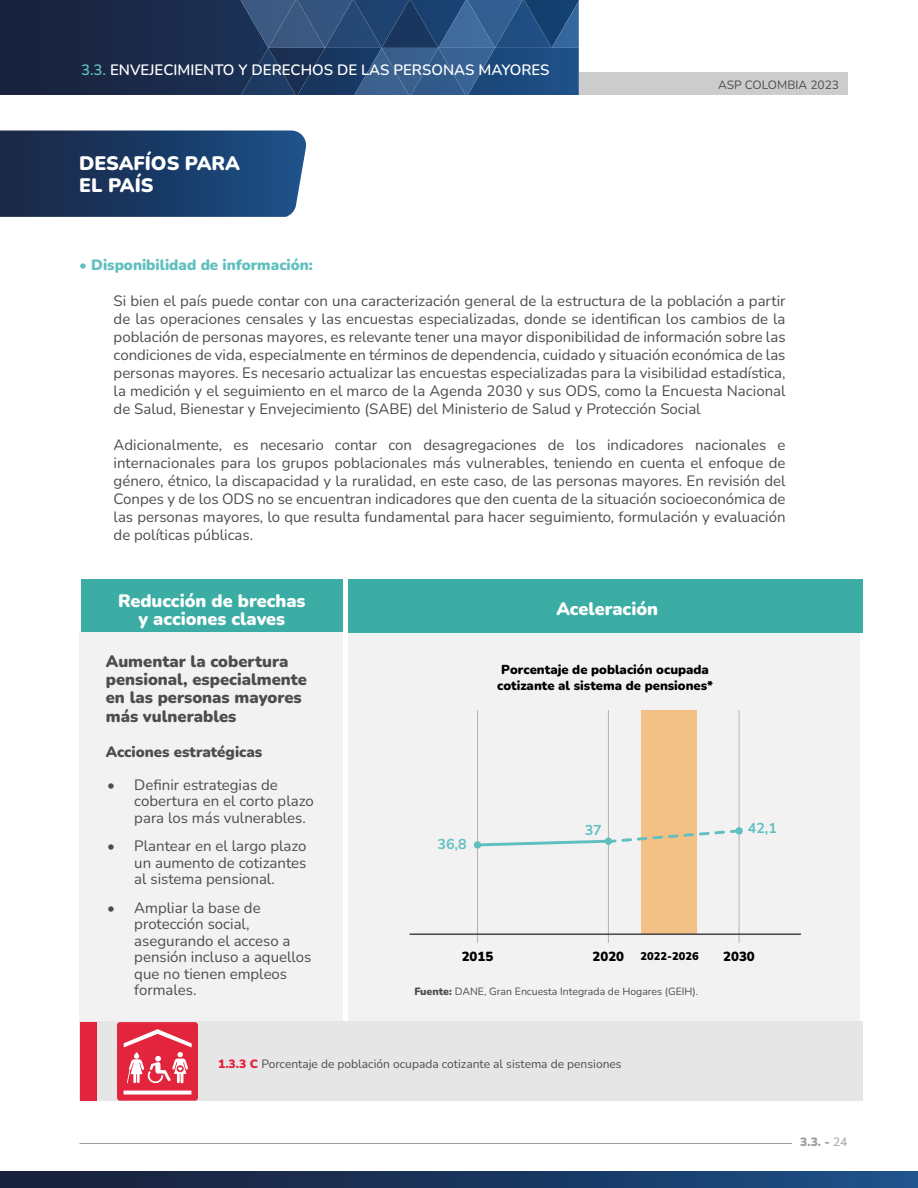
<style>
.page{position:relative;width:918px;height:1188px;background:#fff}
.page>*{position:absolute;margin:0;border:0;box-sizing:border-box;transform-origin:0 0}
.t1{font:900 19.5px/22.5px "Nunito";color:#fff}
.t2{font:900 18px/18px "Nunito";color:#fff;text-align:center}
.t3{font:900 16.5px/18px "Nunito";color:#4d4d4d}
.t4{font:15px/18px "Nunito";color:#4d4d4d;text-align:justify}
.t5{font:600 15px "Nunito";color:#fff}
.t6{font:900 15px "Nunito";color:#61bfbf}
.t7{font:900 15px "Nunito";color:#4d4d4d}
.t8{font:700 14.25px "Nunito";color:#60c0c0}
.t9{font:900 13.2px "Nunito";color:#000}
.t10{font:900 12.9px/15.6px "Nunito";color:#000;text-align:center}
.t11{font:12px "Nunito";color:#4d4d4d}
.t12{font:900 12px "Nunito";color:#9d9d9d}
.t13{font:900 11.1px "Nunito";color:#000}
.t14{font:10.5px "Nunito";color:#4d4d4d}
.s1{color:#60c0c0}
.s2{font-size:13.2px}
.s3{font-weight:900}
.s4{font-weight:900;color:#e3243d}
.s5{font-weight:400}
</style>
<div class="page">
<svg style="left:0;top:0;width:241px;height:95px;background:#192847"></svg>
<svg style="left:241px;top:0;width:338px;height:95px;background:#284d7a"></svg>
<div style="left:0;top:1171px;width:918px;height:17px;background:linear-gradient(to right,#191d35,#1c4f87)"></div>
<div style="left:579px;top:73px;width:269px;height:22px;background:#ccc"></div>
<hr style="left:80px;top:1143px;width:712px;height:1px;background:#9d9d9d">
<div style="left:348px;top:633px;width:512px;height:468px;background:#f2f2f2"></div>
<div style="left:348px;top:579px;width:514px;height:54px;background:#3cada5"></div>
<div style="left:81px;top:579px;width:261px;height:54px;background:#3cada5"></div>
<svg style="left:0;top:130px;width:307px;height:87px;background:#203f69"></svg>
<div style="left:79px;top:633px;width:263px;height:389px;background:#f2f2f2"></div>
<div style="left:642px;top:710px;width:55px;height:224px;background:#f3c085"></div>
<hr style="left:477px;top:710px;width:1px;height:233px;background:#b3b3b3">
<hr style="left:608px;top:710px;width:1px;height:233px;background:#b3b3b3">
<hr style="left:739px;top:710px;width:1px;height:233px;background:#b3b3b3">
<hr style="left:410px;top:933px;width:391px;height:2px;background:#4d4d4d">
<svg style="left:475px;top:828px;width:267px;height:20px"></svg>
<div style="left:79px;top:1022px;width:783px;height:79px;background:#e6e6e6"></div>
<div style="left:80px;top:1022px;width:17px;height:79px;background:#e3243d"></div>
<div style="left:117px;top:1022px;width:81px;height:79px;background:#e3243d;border-radius:3px"></div>
<svg style="left:124px;top:1029px;width:68px;height:55px"></svg>
<svg style="left:123px;top:1091px;width:68px;height:4px"></svg>
<p class="t5" style="left:81px;top:60px;width:470px"><span class="s1">3.3.</span> ENVEJECIMIENTO Y DERECHOS DE LAS PERSONAS MAYORES</p>
<h1 class="t1" style="left:79px;top:151px;width:162px">DESAFÍOS PARA<br>EL PAÍS</h1>
<p class="t11" style="left:718px;top:76px;width:123px">ASP COLOMBIA 2023</p>
<p class="t6" style="left:79px;top:254px;width:235px">• Disponibilidad de información:</p>
<p class="t4" style="left:114px;top:291px;width:674px">Si bien el país puede contar con una caracterización general de la estructura de la población a partir de las operaciones censales y las encuestas especializadas, donde se identifican los cambios de la población de personas mayores, es relevante tener una mayor disponibilidad de información sobre las condiciones de vida, especialmente en términos de dependencia, cuidado y situación económica de las personas mayores. Es necesario actualizar las encuestas especializadas para la visibilidad estadística, la medición y el seguimiento en el marco de la Agenda 2030 y sus ODS, como la Encuesta Nacional de Salud, Bienestar y Envejecimiento (SABE) del Ministerio de Salud y Protección Social</p>
<p class="t4" style="left:114px;top:435px;width:674px">Adicionalmente, es necesario contar con desagregaciones de los indicadores nacionales e internacionales para los grupos poblacionales más vulnerables, teniendo en cuenta el enfoque de género, étnico, la discapacidad y la ruralidad, en este caso, de las personas mayores. En revisión del Conpes y de los ODS no se encuentran indicadores que den cuenta de la situación socioeconómica de las personas mayores, lo que resulta fundamental para hacer seguimiento, formulación y evaluación de políticas públicas.</p>
<p class="t2" style="left:118px;top:591px;width:189px">Reducción de brechas y acciones claves</p>
<p class="t3" style="left:106px;top:651px;width:203px">Aumentar la cobertura pensional, especialmente en las personas mayores</p>
<p class="t3" style="left:106px;top:707px;width:132px">más vulnerables</p>
<p class="t7" style="left:106px;top:741px;width:158px">Acciones estratégicas</p>
<p class="t4" style="left:134px;top:776px;width:181px;line-height:16.5px;text-align:left;text-indent:-27px">• Definir estrategias de cobertura en el corto plazo para los más vulnerables.</p>
<p class="t4" style="left:134px;top:837px;width:174px;line-height:16.5px;text-indent:-27px">• Plantear en el largo plazo un aumento de cotizantes al sistema pensional.</p>
<p class="t4" style="left:134px;top:899px;width:179px;line-height:16.5px;text-align:left;text-indent:-27px">• Ampliar la base de protección social, asegurando el acceso a pensión incluso a aquellos que no tienen empleos formales.</p>
<p class="t2" style="left:556px;top:599px;width:103px">Aceleración</p>
<p class="t10" style="left:497px;top:662px;width:218px">Porcentaje de población ocupada cotizante al sistema de pensiones*</p>
<p class="t8" style="left:438px;top:834px;width:31px">36,8</p>
<p class="t8" style="left:585px;top:820px;width:19px">37</p>
<p class="t8" style="left:748px;top:819px;width:31px">42,1</p>
<p class="t9" style="left:462px;top:947px;width:33px">2015</p>
<p class="t13" style="left:593px;top:949px;width:108px"><span class="s2">2020</span> 2022-2026</p>
<p class="t9" style="left:723px;top:947px;width:33px">2030</p>
<p class="t14" style="left:414px;top:984px;width:285px"><span class="s3">Fuente:</span> DANE, Gran Encuesta Integrada de Hogares (GEIH).</p>
<p class="t11" style="left:218px;top:1056px;width:405px"><span class="s4">1.3.3 C</span> Porcentaje de población ocupada cotizante al sistema de pensiones</p>
<p class="t10" style="left:522px;top:1059px;width:168px">Participación en activiades</p>
<p class="t12" style="left:800px;top:1134px;width:49px">3.3. - <span class="s5">24</span></p>
</div>
